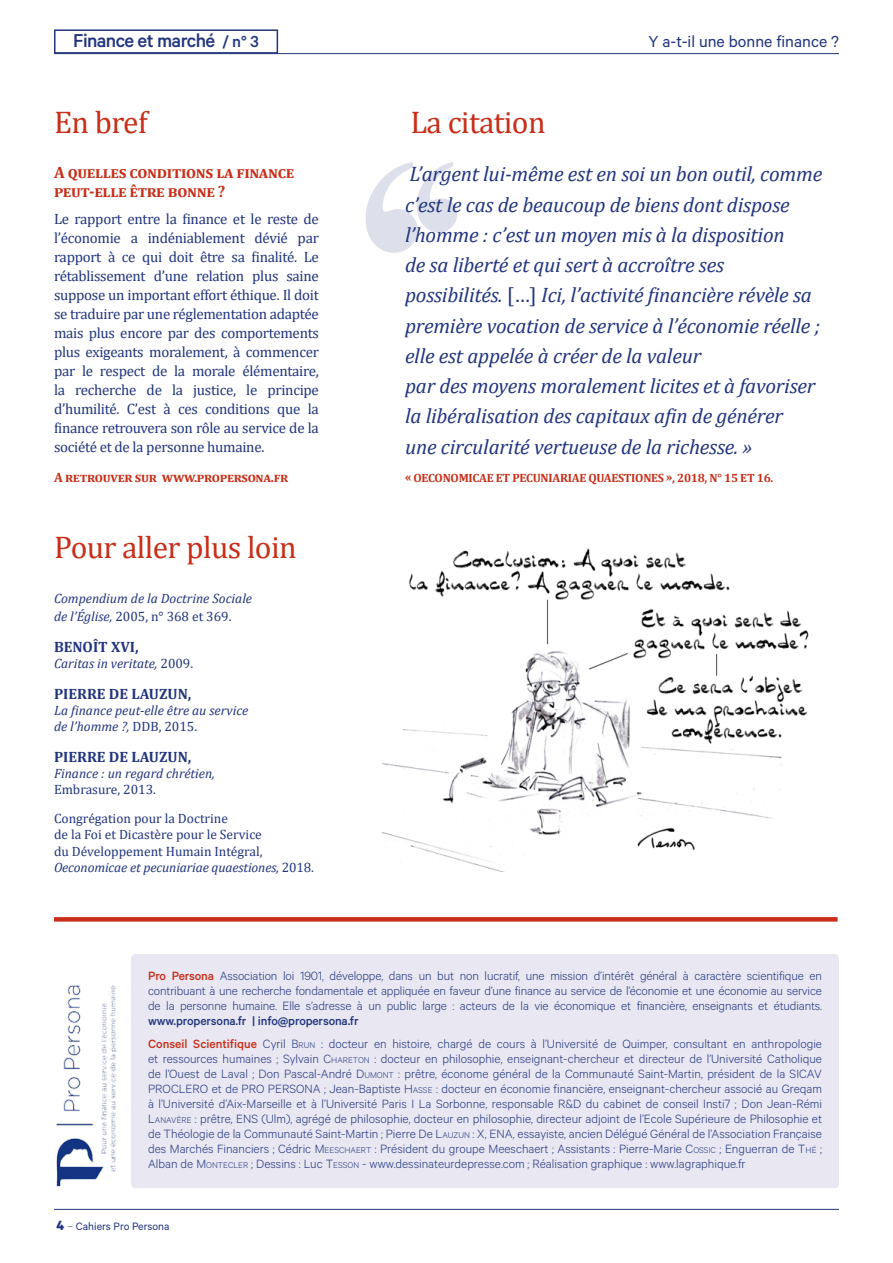
<style>
.page{position:relative;width:893px;height:1263px;background:#fff}
.page>*{position:absolute;margin:0;border:0;box-sizing:border-box;transform-origin:0 0}
.t1{font:31.5px "Cambria";letter-spacing:-.02em;color:#c82e18}
.t2{font:italic 21px/30.3px "Cambria";letter-spacing:-.01em;color:#21357e}
.t3{font:500 21px "Calibre";letter-spacing:-.03em;color:#21357e}
.t4{font:18px "Calibre";color:#21357e}
.t5{font:700 16.5px/18.9px "Cambria";letter-spacing:-.02em;color:#c82e18}
.t6{font:15px/18.9px "Cambria";letter-spacing:-.02em;color:#21357e;text-align:justify}
.t7{font:700 15px "Cambria";color:#21357e}
.t8{font:300 13.5px/15px "Calibre";color:#21357e;text-align:justify}
.t9{font:italic 13.5px/18px "Cambria";color:#21357e}
.t10{font:13.5px/16.2px "Cambria";color:#21357e}
.t11{font:700 13.5px "Cambria";letter-spacing:-.02em;color:#c82e18}
.t12{font:700 12px "Cambria";letter-spacing:-.02em;color:#c82e18}
.t13{font:12px "Calibre";color:#21357e}
.s1{font-size:18px}
.s2{font-style:normal}
.s3{font-style:italic}
.s4{font-weight:500;color:#c82e18}
.s5{font-weight:500}
.s6{font-style:inherit}
.s7{font-size:9.45px}
.s8{font-weight:700;font-size:15px}
.s9{font-weight:300}
</style>
<div class="page">
<svg style="left:366px;top:162px;width:91px;height:91px"></svg>
<hr style="left:54px;top:53px;width:785px;height:1px;background:#21357e">
<hr style="left:54px;top:1209px;width:785px;height:1px;background:#21357e">
<svg style="left:54px;top:917px;width:783px;height:4px;background:#c9331e"></svg>
<div style="left:131px;top:954px;width:708px;height:234px;background:#e8e7f2;border-radius:4px"></div>
<img style="left:56px;top:985px;width:61px;height:202px">
<img style="left:383px;top:548px;width:426px;height:324px">
<div style="left:54px;top:29px;width:224px;height:25px;border:2px solid #21357e"></div>
<h2 class="t3" style="left:73px;top:28px;width:187px">Finance et marché <span class="s1">/ n° 3</span></h2>
<h1 class="t1" style="left:54px;top:103px;width:95px">En bref</h1>
<p class="t5" style="left:54px;top:162px;width:242px">A QUELLES CONDITIONS LA FINANCE<br>PEUT-ELLE ÊTRE BONNE ?</p>
<p class="t6" style="left:54px;top:210px;width:266px">Le rapport entre la finance et le reste de l’économie a indéniablement dévié par rapport à ce qui doit être sa finalité. Le rétablissement d’une relation plus saine suppose un important effort éthique. Il doit se traduire par une réglementation adaptée mais plus encore par des comportements plus exigeants moralement, à commencer par le respect de la morale élémentaire, la recherche de la justice, le principe d’humilité. C’est à ces conditions que la finance retrouvera son rôle au service de la société et de la personne humaine.</p>
<p class="t11" style="left:54px;top:467px;width:236px">A RETROUVER SUR WWW.PROPERSONA.FR</p>
<h1 class="t1" style="left:54px;top:529px;width:244px">pour aller plus loin</h1>
<p class="t9" style="left:54px;top:589px;width:200px">Compendium de la Doctrine Sociale de l’Église, <span class="s2">2005, n° 368 et 369.</span></p>
<p class="t7" style="left:54px;top:636px;width:86px">BENOÎT XVI,</p>
<p class="t9" style="left:54px;top:654px;width:141px">Caritas in veritate, <span class="s2">2009.</span></p>
<p class="t7" style="left:54px;top:683px;width:139px">PIERRE DE LAUZUN,</p>
<p class="t9" style="left:54px;top:701px;width:196px;line-height:16.2px">La finance peut-elle être au service de l’homme ?, <span class="s2">DDB, 2015.</span></p>
<p class="t7" style="left:54px;top:746px;width:139px">PIERRE DE LAUZUN,</p>
<p class="t9" style="left:54px;top:764px;width:163px">Finance : un regard chrétien,</p>
<p class="t10" style="left:54px;top:775px;width:176px;line-height:29px">Embrasure, 2013.<br>Congrégation pour la Doctrine</p>
<p class="t10" style="left:54px;top:826px;width:261px">de la Foi et Dicastère pour le Service<br>du Développement Humain Intégral,<br><span class="s3">Oeconomicae et pecuniariae quaestiones,</span> 2018.</p>
<h1 class="t1" style="left:410px;top:103px;width:137px">la citation</h1>
<h3 class="t4" style="left:648px;top:31px;width:192px">Y a-t-il une bonne finance ?</h3>
<p class="t2" style="left:405px;top:158px;width:419px">L’argent lui-même est en soi un bon outil, comme c’est le cas de beaucoup de biens dont dispose l’homme : c’est un moyen mis à la disposition<br>de sa liberté et qui sert à accroître ses possibilités. <span class="s2">[…]</span> Ici, l’activité financière révèle sa première vocation de service à l’économie réelle ; elle est appelée à créer de la valeur<br>par des moyens moralement licites et à favoriser la libéralisation des capitaux afin de générer<br>une circularité vertueuse de la richesse. »</p>
<p class="t12" style="left:405px;top:469px;width:370px">« OECONOMICAE ET PECUNIARIAE QUAESTIONES », 2018, N° 15 ET 16.</p>
<p class="t8" style="left:148px;top:967px;width:675px"><span class="s4">Pro Persona</span> Association loi 1901, développe, dans un but non lucratif, une mission d’intérêt général à caractère scientifique en contribuant à une recherche fondamentale et appliquée en faveur d’une finance au service de l’économie et une économie au service de la personne humaine. Elle s’adresse à un public large : acteurs de la vie économique et financière, enseignants et étudiants.</p>
<p class="t8" style="left:148px;top:1008px;width:675px;line-height:23.5px"><span class="s5">www.propersona.fr | info@propersona.fr<br></span><span class="s4">Conseil Scientifique</span> Cyril <span class="s6">B</span><span class="s7">RUN</span> : docteur en histoire, chargé de cours à l’Université de Quimper, consultant en anthropologie</p>
<p class="t8" style="left:148px;top:1051px;width:675px">et ressources humaines ; Sylvain <span class="s6">C</span><span class="s7">HARETON</span> : docteur en philosophie, enseignant-chercheur et directeur de l’Université Catholique de l’Ouest de Laval ; Don Pascal-André <span class="s6">D</span><span class="s7">UMONT</span> : prêtre, économe général de la Communauté Saint-Martin, président de la SICAV PROCLERO et de PRO PERSONA ; Jean-Baptiste <span class="s6">H</span> <span class="s7">ASSE</span> : docteur en économie financière, enseignant-chercheur associé au Greqam à l’Université d’Aix-Marseille et à l’Université Paris I La Sorbonne, responsable R&amp;D du cabinet de conseil Insti7 ; Don Jean-Rémi <span class="s6">L</span><span class="s7">ANAVÈRE</span> : prêtre, ENS (Ulm), agrégé de philosophie, docteur en philosophie, directeur adjoint de l’Ecole Supérieure de Philosophie et de Théologie de la Communauté Saint-Martin ; Pierre De <span class="s6">L</span><span class="s7">AUZUN</span> : X, ENA, essayiste, ancien Délégué Général de l’Association Française des Marchés Financiers ; Cédric <span class="s6">M</span> <span class="s7">EESCHAERT</span> : Président du groupe Meeschaert ; Assistants : Pierre-Marie <span class="s6">C</span><span class="s7">OSSIC</span> ; Enguerran de <span class="s6">T</span><span class="s7">HÉ</span> ; Alban de <span class="s6">M</span> <span class="s7">ONTECLER</span> ; Dessins : Luc <span class="s6">T</span><span class="s7">ESSON</span> - www.dessinateurdepresse.com ; Réalisation graphique : www.lagraphique.fr</p>
<p class="t13" style="left:57px;top:1219px;width:114px"><span class="s8">4</span> <span class="s9">–</span> Cahiers Pro Persona</p>
</div>
